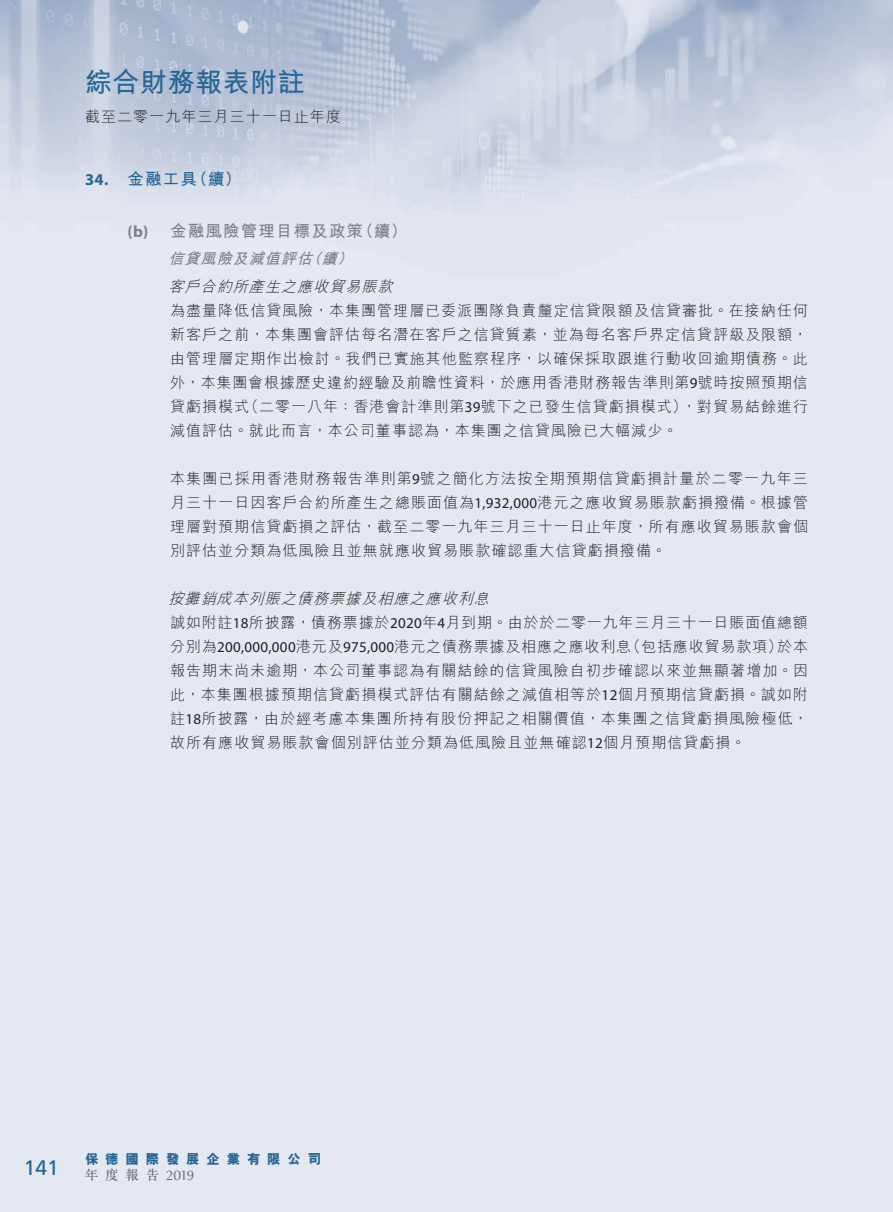
<style>
.page{position:relative;width:893px;height:1212px;background:#e4e8f0}
.page>*{position:absolute;margin:0;border:0;box-sizing:border-box;transform-origin:0 0}
.t1{font:700 27px "M Hei HK";letter-spacing:.02em;color:#246695}
.t2{font:21px "Frutiger LT Std";color:#246695}
.t3{font:700 16.5px "M Hei HK";letter-spacing:.07em;color:#808285}
.t4{font:700 16.5px "M Hei HK";color:#246695}
.t5{font:700 16.5px "Myriad Pro";color:#246695}
.t6{font:700 16.5px "Myriad Pro";color:#808285}
.t7{font:300 15px/24px "M Hei HK";letter-spacing:.07em;color:#231f20}
.t8{font:italic 300 15px "M Hei HK";color:#231f20}
.t9{font:italic 700 15px "M Hei HK";color:#808285}
.t10{font:800 13.5px "M Hei HK";letter-spacing:.5em;color:#246695}
.t11{font:13.5px "Optima Nova LT";color:#6c6d70}
.t12{font:500 13.5px "M Sung HK";color:#6c6d70}
.s1{font-family:"Myriad Pro";font-weight:400}
</style>
<div class="page">
<img style="left:0;top:0;width:893px;height:204px">
<h1 class="t1" style="left:85px;top:63px;width:221px">綜合財務報表附註</h1>
<p class="t7" style="left:85px;top:104px;width:257px">截至二零一九年三月三十一日止年度</p>
<p class="t5" style="left:85px;top:168px;width:25px">34.</p>
<p class="t4" style="left:128px;top:167px;width:71px">金融工具</p>
<p class="t4" style="left:191px;top:167px;width:52px">（續(</p>
<p class="t6" style="left:128px;top:221px;width:22px">b( )</p>
<p class="t3" style="left:170px;top:219px;width:195px">金融風險管理目標及政策</p>
<p class="t3" style="left:357px;top:219px;width:52px">（續(</p>
<p class="t9" style="left:169px;top:248px;width:175px">信貸風險及減值評估續</p>
<p class="t9" style="left:307px;top:248px;width:22px">（</p>
<p class="t8" style="left:169px;top:276px;width:231px">客戶合約所產生之應收貿易賬款</p>
<p class="t7" style="left:170px;top:298px;width:639px;text-align:right">為盡量降低信貸風險，本集團管理層已委派團隊負責釐定信貸限額及信貸審批。在接納任何新客戶之前，本集團會評估每名潛在客戶之信貸質素，並為每名客戶界定信貸評級及限額，由管理層定期作出檢討。我們已實施其他監察程序，以確保採取跟進行動收回逾期債務。此外，本集團會根據歷史違約經驗及前瞻性資料，於應用香港財務報告準則第<span class="s1">9</span>號時按照預期信，對貿易結餘進行</p>
<p class="t9" style="left:337px;top:248px;width:22px">(</p>
<p class="t7" style="left:170px;top:394px;width:509px">貸虧損模式<br>減值評估。就此而言，本公司董事認為，本集團之信貸風險已大幅減少。</p>
<p class="t7" style="left:170px;top:466px;width:639px;text-align:justify">本集團已採用香港財務報告準則第<span class="s1">9</span>號之簡化方法按全期預期信貸虧損計量於二零一九年三月三十一日因客戶合約所產生之總賬面值為<span class="s1">1,932,000</span>港元之應收貿易賬款虧損撥備。根據管理層對預期信貸虧損之評估，截至二零一九年三月三十一日止年度，所有應收貿易賬款會個別評估並分類為低風險且並無就應收貿易賬款確認重大信貸虧損撥備。</p>
<p class="t8" style="left:169px;top:588px;width:327px">按攤銷成本列賬之債務票據及相應之應收利息</p>
<p class="t7" style="left:170px;top:610px;width:639px">誠如附註<span class="s1">18</span>所披露，債務票據於<span class="s1">2020</span>年<span class="s1">4</span>月到期。由於於二零一九年三月三十一日賬面值總額</p>
<p class="t7" style="left:777px;top:634px;width:32px">於本</p>
<p class="t7" style="left:244px;top:394px;width:445px">（二零一八年：香港會計準則第<span class="s1">39</span>號下之已發生信貸虧損模式）</p>
<p class="t7" style="left:626px;top:634px;width:158px">（包括應收貿易款項）</p>
<p class="t7" style="left:170px;top:634px;width:639px">分別為<span class="s1">200,000,000</span>港元及<span class="s1">975,000</span>港元之債務票據及相應之應收利息<br>報告期末尚未逾期，本公司董事認為有關結餘的信貸風險自初步確認以來並無顯著增加。因此，本集團根據預期信貸虧損模式評估有關結餘之減值相等於<span class="s1">12</span>個月預期信貸虧損。誠如附註<span class="s1">18</span>所披露，由於經考慮本集團所持有股份押記之相關價值，本集團之信貸虧損風險極低，故所有應收貿易賬款會個別評估並分類為低風險且並無確認<span class="s1">12</span>個月預期信貸虧損。</p>
<h2 class="t2" style="left:24px;top:1155px;width:37px">141</h2>
<p class="t10" style="left:85px;top:1150px;width:238px">保德國際發展企業有限公司</p>
<p class="t12" style="left:85px;top:1166px;width:76px">年度報告</p>
<p class="t11" style="left:166px;top:1168px;width:30px">2019</p>
</div>
